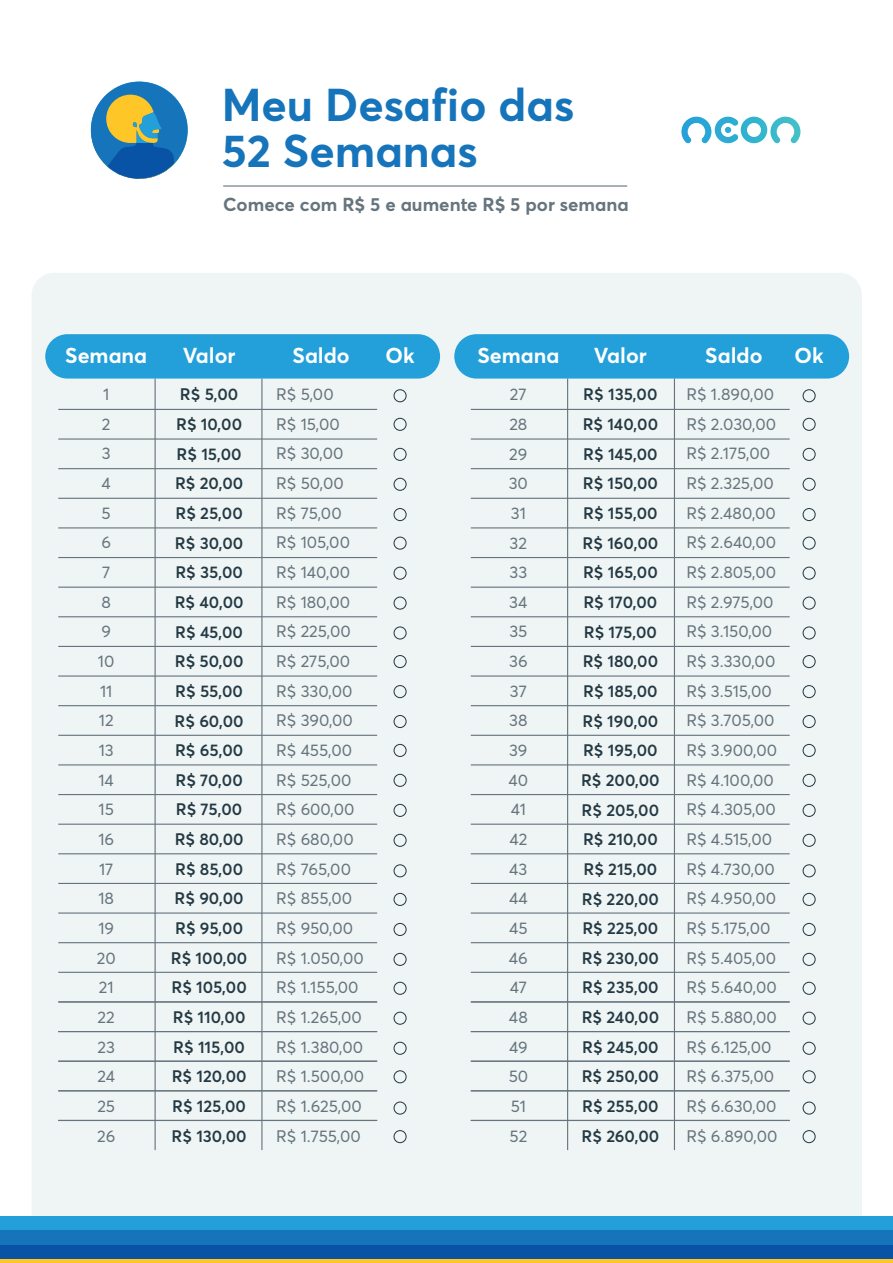
<style>
.page{position:relative;width:893px;height:1263px;background:#fff}
.page>*{position:absolute;margin:0;border:0;box-sizing:border-box;transform-origin:0 0}
.t1{font:700 45.45px/46.5px "Averta";color:#1674bb}
.t2{font:700 21.3px "Averta";color:#fff}
.t3{font:700 18.6px "Averta";color:#65747d}
.t4{font:16.5px/29.7px "Averta";color:#65747d}
.t5{font:600 16.5px/29.7px "Averta";color:#233943;text-align:center}
</style>
<div class="page">
<div style="left:32px;top:273px;width:830px;height:943px;background:#eff4f4"></div>
<div style="left:0;top:1216px;width:893px;height:14px;background:#23a0da"></div>
<div style="left:0;top:1245px;width:893px;height:15px;background:#0853a5"></div>
<div style="left:0;top:1230px;width:893px;height:15px;background:#1674bb"></div>
<hr style="left:0;top:1260px;width:893px;height:3px;background:#fec626">
<div style="left:454px;top:334px;width:395px;height:45px;background:#23a0da;border-radius:22px"></div>
<div style="left:45px;top:334px;width:395px;height:45px;background:#23a0da;border-radius:22px"></div>
<hr style="left:155px;top:379px;width:1px;height:771px;background:#65747d">
<hr style="left:261px;top:379px;width:1px;height:771px;background:#65747d">
<hr style="left:58px;top:409px;width:319px;height:1px;background:#65747d">
<hr style="left:58px;top:557px;width:319px;height:1px;background:#65747d">
<hr style="left:58px;top:587px;width:319px;height:1px;background:#65747d">
<hr style="left:58px;top:616px;width:319px;height:1px;background:#65747d">
<hr style="left:58px;top:527px;width:319px;height:1px;background:#65747d">
<hr style="left:58px;top:438px;width:319px;height:2px;background:#65747d">
<hr style="left:58px;top:468px;width:319px;height:1px;background:#65747d">
<hr style="left:58px;top:498px;width:319px;height:1px;background:#65747d">
<hr style="left:58px;top:646px;width:319px;height:1px;background:#65747d">
<hr style="left:58px;top:794px;width:319px;height:1px;background:#65747d">
<hr style="left:58px;top:824px;width:319px;height:1px;background:#65747d">
<hr style="left:58px;top:853px;width:319px;height:1px;background:#65747d">
<hr style="left:58px;top:764px;width:319px;height:1px;background:#65747d">
<hr style="left:58px;top:675px;width:319px;height:2px;background:#65747d">
<hr style="left:58px;top:705px;width:319px;height:1px;background:#65747d">
<hr style="left:58px;top:735px;width:319px;height:1px;background:#65747d">
<hr style="left:58px;top:1001px;width:319px;height:1px;background:#65747d">
<hr style="left:58px;top:1031px;width:319px;height:1px;background:#65747d">
<hr style="left:58px;top:1061px;width:319px;height:1px;background:#65747d">
<hr style="left:58px;top:1090px;width:319px;height:1px;background:#65747d">
<hr style="left:58px;top:1120px;width:319px;height:1px;background:#65747d">
<hr style="left:58px;top:972px;width:319px;height:1px;background:#65747d">
<hr style="left:58px;top:883px;width:319px;height:1px;background:#65747d">
<hr style="left:58px;top:912px;width:319px;height:2px;background:#65747d">
<hr style="left:58px;top:942px;width:319px;height:1px;background:#65747d">
<hr style="left:567px;top:379px;width:1px;height:771px;background:#65747d">
<hr style="left:674px;top:379px;width:1px;height:771px;background:#65747d">
<hr style="left:471px;top:409px;width:319px;height:1px;background:#65747d">
<hr style="left:471px;top:557px;width:319px;height:1px;background:#65747d">
<hr style="left:471px;top:587px;width:319px;height:1px;background:#65747d">
<hr style="left:471px;top:616px;width:319px;height:1px;background:#65747d">
<hr style="left:471px;top:527px;width:319px;height:1px;background:#65747d">
<hr style="left:471px;top:438px;width:319px;height:2px;background:#65747d">
<hr style="left:471px;top:468px;width:319px;height:1px;background:#65747d">
<hr style="left:471px;top:498px;width:319px;height:1px;background:#65747d">
<hr style="left:471px;top:646px;width:319px;height:1px;background:#65747d">
<hr style="left:471px;top:794px;width:319px;height:1px;background:#65747d">
<hr style="left:471px;top:824px;width:319px;height:1px;background:#65747d">
<hr style="left:471px;top:853px;width:319px;height:1px;background:#65747d">
<hr style="left:471px;top:764px;width:319px;height:1px;background:#65747d">
<hr style="left:471px;top:675px;width:319px;height:2px;background:#65747d">
<hr style="left:471px;top:705px;width:319px;height:1px;background:#65747d">
<hr style="left:471px;top:735px;width:319px;height:1px;background:#65747d">
<hr style="left:471px;top:1001px;width:319px;height:1px;background:#65747d">
<hr style="left:471px;top:1031px;width:319px;height:1px;background:#65747d">
<hr style="left:471px;top:1061px;width:319px;height:1px;background:#65747d">
<hr style="left:471px;top:1090px;width:319px;height:1px;background:#65747d">
<hr style="left:471px;top:1120px;width:319px;height:1px;background:#65747d">
<hr style="left:471px;top:972px;width:319px;height:1px;background:#65747d">
<hr style="left:471px;top:883px;width:319px;height:1px;background:#65747d">
<hr style="left:471px;top:912px;width:319px;height:2px;background:#65747d">
<hr style="left:471px;top:942px;width:319px;height:1px;background:#65747d">
<svg style="left:681px;top:117px;width:119px;height:27px"></svg>
<hr style="left:223px;top:185px;width:404px;height:2px;background:#65747d">
<svg style="left:803px;top:389px;width:13px;height:13px"></svg>
<svg style="left:803px;top:418px;width:13px;height:13px"></svg>
<svg style="left:803px;top:448px;width:13px;height:13px"></svg>
<svg style="left:803px;top:478px;width:13px;height:13px"></svg>
<svg style="left:803px;top:508px;width:13px;height:13px"></svg>
<svg style="left:803px;top:537px;width:13px;height:13px"></svg>
<svg style="left:803px;top:567px;width:13px;height:13px"></svg>
<svg style="left:803px;top:596px;width:13px;height:14px"></svg>
<svg style="left:803px;top:626px;width:13px;height:13px"></svg>
<svg style="left:803px;top:655px;width:13px;height:13px"></svg>
<svg style="left:803px;top:685px;width:13px;height:13px"></svg>
<svg style="left:803px;top:715px;width:13px;height:13px"></svg>
<svg style="left:803px;top:744px;width:13px;height:13px"></svg>
<svg style="left:803px;top:774px;width:13px;height:13px"></svg>
<svg style="left:803px;top:804px;width:13px;height:13px"></svg>
<svg style="left:803px;top:834px;width:13px;height:13px"></svg>
<svg style="left:803px;top:864px;width:13px;height:13px"></svg>
<svg style="left:803px;top:893px;width:13px;height:13px"></svg>
<svg style="left:803px;top:923px;width:13px;height:13px"></svg>
<svg style="left:803px;top:953px;width:13px;height:13px"></svg>
<svg style="left:803px;top:982px;width:13px;height:13px"></svg>
<svg style="left:803px;top:1012px;width:13px;height:13px"></svg>
<svg style="left:803px;top:1042px;width:13px;height:13px"></svg>
<svg style="left:803px;top:1070px;width:13px;height:13px"></svg>
<svg style="left:803px;top:1101px;width:13px;height:13px"></svg>
<svg style="left:803px;top:1130px;width:13px;height:13px"></svg>
<div style="left:91px;top:82px;width:96px;height:96px;background:#1674bb;border-radius:50%"></div>
<svg style="left:99px;top:92px;width:86px;height:87px"></svg>
<div style="left:119px;top:162px;width:20px;height:16px;background:#0853a5"></div>
<svg style="left:394px;top:389px;width:13px;height:13px"></svg>
<svg style="left:394px;top:418px;width:13px;height:13px"></svg>
<svg style="left:394px;top:448px;width:13px;height:13px"></svg>
<svg style="left:394px;top:478px;width:13px;height:13px"></svg>
<svg style="left:394px;top:508px;width:13px;height:13px"></svg>
<svg style="left:394px;top:537px;width:13px;height:13px"></svg>
<svg style="left:394px;top:567px;width:13px;height:13px"></svg>
<svg style="left:394px;top:596px;width:13px;height:14px"></svg>
<svg style="left:394px;top:626px;width:13px;height:13px"></svg>
<svg style="left:394px;top:655px;width:13px;height:13px"></svg>
<svg style="left:394px;top:685px;width:13px;height:13px"></svg>
<svg style="left:394px;top:715px;width:13px;height:13px"></svg>
<svg style="left:394px;top:744px;width:13px;height:13px"></svg>
<svg style="left:394px;top:774px;width:13px;height:13px"></svg>
<svg style="left:394px;top:804px;width:13px;height:13px"></svg>
<svg style="left:394px;top:834px;width:13px;height:13px"></svg>
<svg style="left:394px;top:864px;width:13px;height:13px"></svg>
<svg style="left:394px;top:893px;width:13px;height:13px"></svg>
<svg style="left:394px;top:923px;width:13px;height:13px"></svg>
<svg style="left:394px;top:953px;width:13px;height:13px"></svg>
<svg style="left:394px;top:982px;width:13px;height:13px"></svg>
<svg style="left:394px;top:1012px;width:13px;height:13px"></svg>
<svg style="left:394px;top:1042px;width:13px;height:13px"></svg>
<svg style="left:394px;top:1070px;width:13px;height:13px"></svg>
<svg style="left:394px;top:1101px;width:13px;height:13px"></svg>
<svg style="left:394px;top:1130px;width:13px;height:13px"></svg>
<h1 class="t1" style="left:222px;top:81px;width:354px">Meu Desafio das<br>52 Semanas</h1>
<p class="t3" style="left:223px;top:193px;width:407px">Comece com R$ 5 e aumente R$ 5 por semana</p>
<p class="t2" style="left:65px;top:342px;width:84px">Semana</p>
<p class="t2" style="left:183px;top:342px;width:54px">Valor</p>
<p class="t2" style="left:293px;top:342px;width:59px">Saldo</p>
<p class="t2" style="left:386px;top:342px;width:31px">Ok</p>
<p class="t4" style="left:276px;top:379px;width:90px">R$ 5,00<br>R$ 15,00<br>R$ 30,00<br>R$ 50,00<br>R$ 75,00<br>R$ 105,00<br>R$ 140,00<br>R$ 180,00<br>R$ 225,00<br>R$ 275,00<br>R$ 330,00<br>R$ 390,00<br>R$ 455,00<br>R$ 525,00<br>R$ 600,00<br>R$ 680,00<br>R$ 765,00<br>R$ 855,00<br>R$ 950,00<br>R$ 1.050,00<br>R$ 1.155,00<br>R$ 1.265,00<br>R$ 1.380,00<br>R$ 1.500,00<br>R$ 1.625,00<br>R$ 1.755,00</p>
<p class="t2" style="left:477px;top:342px;width:84px">Semana</p>
<p class="t2" style="left:594px;top:342px;width:54px">Valor</p>
<p class="t2" style="left:705px;top:342px;width:59px">Saldo</p>
<p class="t4" style="left:686px;top:379px;width:92px">R$ 1.890,00<br>R$ 2.030,00<br>R$ 2.175,00<br>R$ 2.325,00<br>R$ 2.480,00<br>R$ 2.640,00<br>R$ 2.805,00<br>R$ 2.975,00<br>R$ 3.150,00<br>R$ 3.330,00<br>R$ 3.515,00<br>R$ 3.705,00<br>R$ 3.900,00<br>R$ 4.100,00<br>R$ 4.305,00<br>R$ 4.515,00<br>R$ 4.730,00<br>R$ 4.950,00<br>R$ 5.175,00<br>R$ 5.405,00<br>R$ 5.640,00<br>R$ 5.880,00<br>R$ 6.125,00<br>R$ 6.375,00<br>R$ 6.630,00<br>R$ 6.890,00</p>
<p class="t5" style="left:171px;top:379px;width:78px">R$ 5,00<br>R$ 10,00<br>R$ 15,00<br>R$ 20,00<br>R$ 25,00<br>R$ 30,00<br>R$ 35,00<br>R$ 40,00<br>R$ 45,00<br>R$ 50,00<br>R$ 55,00<br>R$ 60,00<br>R$ 65,00<br>R$ 70,00<br>R$ 75,00<br>R$ 80,00<br>R$ 85,00<br>R$ 90,00<br>R$ 95,00<br>R$ 100,00<br>R$ 105,00<br>R$ 110,00<br>R$ 115,00<br>R$ 120,00<br>R$ 125,00<br>R$ 130,00</p>
<p class="t5" style="left:581px;top:380px;width:80px;text-align:left">R$ 135,00<br>R$ 140,00<br>R$ 145,00<br>R$ 150,00<br>R$ 155,00<br>R$ 160,00<br>R$ 165,00<br>R$ 170,00<br>R$ 175,00<br>R$ 180,00<br>R$ 185,00<br>R$ 190,00<br>R$ 195,00<br>R$ 200,00<br>R$ 205,00<br>R$ 210,00<br>R$ 215,00<br>R$ 220,00<br>R$ 225,00<br>R$ 230,00<br>R$ 235,00<br>R$ 240,00<br>R$ 245,00<br>R$ 250,00<br>R$ 255,00<br>R$ 260,00</p>
<p class="t4" style="left:97px;top:379px;width:20px;text-align:center">1<br>2<br>3<br>4<br>5<br>6<br>7<br>8<br>9<br>10<br>11<br>12<br>13<br>14<br>15<br>16<br>17<br>18<br>19<br>20<br>21<br>22<br>23<br>24<br>25<br>26</p>
<p class="t4" style="left:509px;top:379px;width:21px">27<br>28<br>29<br>30<br>31<br>32<br>33<br>34<br>35<br>36<br>37<br>38<br>39<br>40<br>41<br>42<br>43<br>44<br>45<br>46<br>47<br>48<br>49<br>50<br>51<br>52</p>
<p class="t2" style="left:795px;top:342px;width:31px">Ok</p>
</div>
